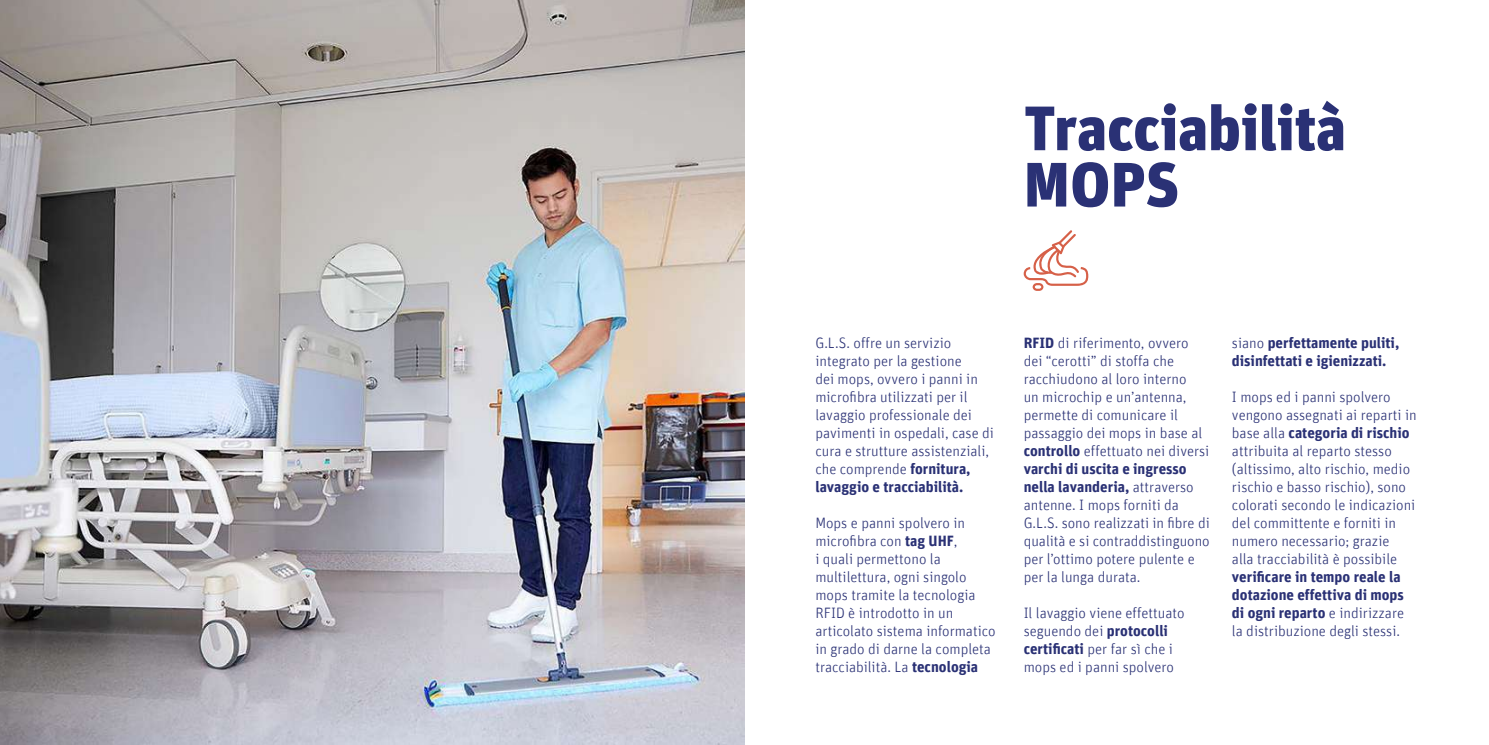
<style>
.page{position:relative;width:1489px;height:745px;background:#fff}
.page>*{position:absolute;margin:0;border:0;box-sizing:border-box;transform-origin:0 0}
.t1{font:900 62.5px/56.2px "Unit";color:#2a3175}
.t2{font:300 15px/18px "Unit";color:#2a3175}
.t3{font:700 15px/18px "Unit";color:#2a3175}
.s1{font-weight:700}
.s2{font-weight:300}
</style>
<div class="page">
<img style="left:0;top:0;width:744px;height:744px">
<svg style="left:1023px;top:230px;width:65px;height:61px"></svg>
<h1 class="t1" style="left:1023px;top:99px;width:324px">Tracciabilità<br>MOPS</h1>
<p class="t2" style="left:815px;top:333px;width:180px">G.L.S. offre un servizio integrato per la gestione<br>dei mops, ovvero i panni in microfibra utilizzati per il lavaggio professionale dei pavimenti in ospedali, case di cura e strutture assistenziali, che comprende <span class="s1">fornitura, lavaggio e tracciabilità.</span></p>
<p class="t2" style="left:815px;top:513px;width:182px">Mops e panni spolvero in microfibra con <span class="s1">tag UHF</span>,<br>i quali permettono la multilettura, ogni singolo mops tramite la tecnologia<br>RFID è introdotto in un articolato sistema informatico in grado di darne la completa tracciabilità. La <span class="s1">tecnologia</span></p>
<p class="t2" style="left:1023px;top:333px;width:188px"><span class="s1">RFID</span> di riferimento, ovvero dei “cerotti” di stoffa che racchiudono al loro interno<br>un microchip e un’antenna, permette di comunicare il passaggio dei mops in base al <span class="s1">controllo</span> effettuato nei diversi <span class="s1">varchi di uscita e ingresso nella lavanderia,</span> attraverso antenne. I mops forniti da<br>G.L.S. sono realizzati in fibre di qualità e si contraddistinguono per l’ottimo potere pulente e per la lunga durata.</p>
<p class="t2" style="left:1023px;top:603px;width:162px">Il lavaggio viene effettuato seguendo dei <span class="s1">protocolli certificati</span> per far sì che i mops ed i panni spolvero</p>
<p class="t3" style="left:1231px;top:333px;width:169px"><span class="s2">siano</span> perfettamente puliti, disinfettati e igienizzati.</p>
<p class="t2" style="left:1231px;top:387px;width:186px">I mops ed i panni spolvero vengono assegnati ai reparti in base alla <span class="s1">categoria di rischio </span>attribuita al reparto stesso (altissimo, alto rischio, medio rischio e basso rischio), sono colorati secondo le indicazioni del committente e forniti in numero necessario; grazie<br>alla tracciabilità è possibile</p>
<p class="t3" style="left:1231px;top:567px;width:174px">verificare in tempo reale la dotazione effettiva di mops di ogni reparto <span class="s2">e indirizzare la distribuzione degli stessi.</span></p>
</div>
